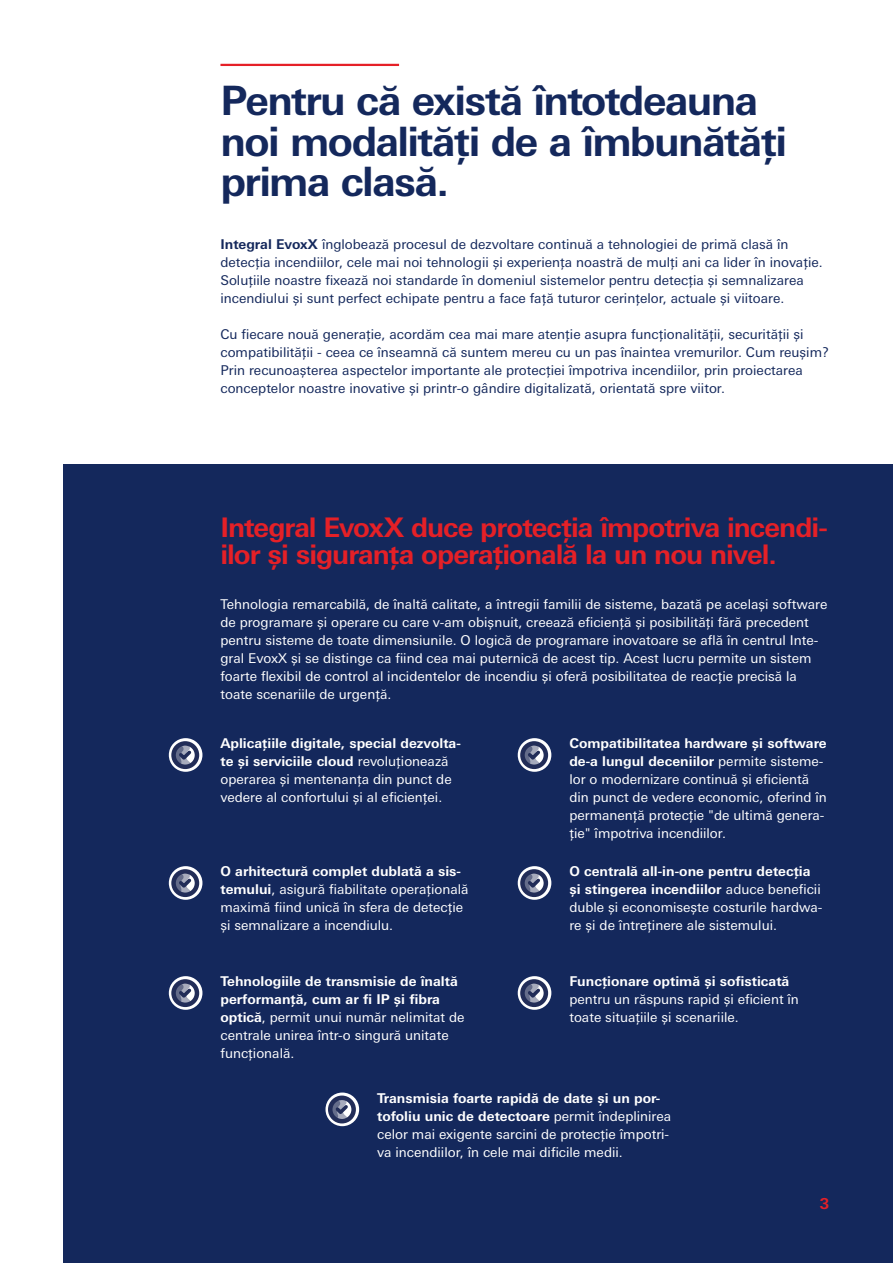
<style>
.page{position:relative;width:893px;height:1263px;background:#fff}
.page>*{position:absolute;margin:0;border:0;box-sizing:border-box;transform-origin:0 0}
.t1{font:700 40.5px/40.5px "Univers Next W1 G";letter-spacing:-.04em;color:#14285c}
.t2{font:700 27px/27px "Univers Next W1 G";letter-spacing:-.035em;color:#e52027}
.t3{font:700 15px "Univers Next W1 G";color:#e52027}
.t4{font:13.5px/18px "Univers Next W1 G";color:#fff}
.t5{font:13.5px/18px "Univers Next W1 G";color:#14285c}
.t6{font:700 13.5px "Univers Next W1 G";color:#fff}
.s1{font-weight:700}
</style>
<div class="page">
<div style="left:64px;top:464px;width:829px;height:799px;background:#14285c"></div>
<hr style="left:220px;top:64px;width:179px;height:2px;background:#e52027">
<div style="left:169px;top:738px;width:33px;height:34px;border:5px solid #fff;border-radius:50%"></div>
<div style="left:171px;top:741px;width:28px;height:28px;border:4px solid #222d58;border-radius:50%"></div>
<svg style="left:174px;top:744px;width:20px;height:23px"></svg>
<div style="left:169px;top:866px;width:33px;height:34px;border:5px solid #fff;border-radius:50%"></div>
<div style="left:171px;top:869px;width:28px;height:28px;border:4px solid #222d58;border-radius:50%"></div>
<svg style="left:174px;top:872px;width:20px;height:23px"></svg>
<div style="left:169px;top:976px;width:33px;height:34px;border:5px solid #fff;border-radius:50%"></div>
<div style="left:171px;top:979px;width:28px;height:28px;border:4px solid #222d58;border-radius:50%"></div>
<svg style="left:174px;top:982px;width:20px;height:23px"></svg>
<div style="left:518px;top:976px;width:33px;height:34px;border:5px solid #fff;border-radius:50%"></div>
<div style="left:520px;top:979px;width:28px;height:28px;border:4px solid #222d58;border-radius:50%"></div>
<svg style="left:523px;top:982px;width:20px;height:23px"></svg>
<div style="left:518px;top:866px;width:33px;height:34px;border:5px solid #fff;border-radius:50%"></div>
<div style="left:520px;top:869px;width:28px;height:28px;border:4px solid #222d58;border-radius:50%"></div>
<svg style="left:523px;top:872px;width:20px;height:23px"></svg>
<div style="left:518px;top:738px;width:33px;height:34px;border:5px solid #fff;border-radius:50%"></div>
<div style="left:520px;top:741px;width:28px;height:28px;border:4px solid #222d58;border-radius:50%"></div>
<svg style="left:523px;top:744px;width:20px;height:23px"></svg>
<div style="left:325px;top:1092px;width:34px;height:34px;border:5px solid #fff;border-radius:50%"></div>
<div style="left:328px;top:1095px;width:28px;height:28px;border:4px solid #222d58;border-radius:50%"></div>
<svg style="left:331px;top:1099px;width:20px;height:23px"></svg>
<h1 class="t1" style="left:220px;top:80px;width:568px">Pentru că există întotdeauna noi modalităţi de a îmbunătăţi prima clasă.</h1>
<p class="t5" style="left:220px;top:235px;width:604px"><span class="s1">Integral EvoxX</span> înglobează procesul de dezvoltare continuă a tehnologiei de primă clasă în detecţia incendiilor, cele mai noi tehnologii şi experienţa noastră de mulţi ani ca lider în inovaţie.<br>Soluţiile noastre fixează noi standarde în domeniul sistemelor pentru detecţia şi semnalizarea incendiului şi sunt perfect echipate pentru a face faţă tuturor cerinţelor, actuale şi viitoare.</p>
<p class="t5" style="left:220px;top:325px;width:610px">Cu fiecare nouă generaţie, acordăm cea mai mare atenţie asupra funcţionalităţii, securităţii şi compatibilităţii - ceea ce înseamnă că suntem mereu cu un pas înaintea vremurilor. Cum reuşim?<br>Prin recunoaşterea aspectelor importante ale protecţiei împotriva incendiilor, prin proiectarea conceptelor noastre inovative şi printr-o gândire digitalizată, orientată spre viitor.</p>
<h2 class="t2" style="left:220px;top:514px;width:608px">Integral EvoxX duce protecţia împotriva incendi&shy;ilor şi siguranţa operaţională la un nou nivel.</h2>
<p class="t4" style="left:220px;top:595px;width:608px">Tehnologia remarcabilă, de înaltă calitate, a întregii familii de sisteme, bazată pe acelaşi software de programare şi operare cu care v-am obişnuit, creează eficienţă şi posibilităţi fără precedent pentru sisteme de toate dimensiunile. O logică de programare inovatoare se află în centrul Inte&shy;gral EvoxX şi se distinge ca fiind cea mai puternică de acest tip. Acest lucru permite un sistem foarte flexibil de control al incidentelor de incendiu şi oferă posibilitatea de reacţie precisă la toate scenariile de urgenţă.</p>
<p class="t4" style="left:220px;top:734px;width:242px"><span class="s1">Aplicaţiile digitale, special dezvolta&shy;te şi serviciile cloud</span> revoluţionează operarea şi mentenanţa din punct de vedere al confortului şi al eficienţei.</p>
<p class="t4" style="left:220px;top:862px;width:250px"><span class="s1">O arhitectură complet dublată a sis&shy;temului</span>, asigură fiabilitate operaţională maximă fiind unică în sfera de detecţie şi semnalizare a incendiulu.</p>
<p class="t4" style="left:220px;top:972px;width:246px"><span class="s1">Tehnologiile de transmisie de înaltă performanţă, cum ar fi IP şi fibra optică</span>, permit unui număr nelimitat de centrale unirea într-o singură unitate funcţională.</p>
<p class="t4" style="left:569px;top:734px;width:259px"><span class="s1">Compatibilitatea hardware şi software de-a lungul deceniilor</span> permite sisteme&shy;lor o modernizare continuă şi eficientă din punct de vedere economic, oferind în permanenţă protecţie "de ultimă genera&shy;ţie" împotriva incendiilor.</p>
<p class="t4" style="left:569px;top:862px;width:255px"><span class="s1">O centrală all-in-one pentru detecţia şi stingerea incendiilor</span> aduce beneficii duble şi economiseşte costurile hardwa&shy;re şi de întreţinere ale sistemului.</p>
<p class="t6" style="left:569px;top:973px;width:222px">Funcţionare optimă şi sofisticată</p>
<p class="t4" style="left:569px;top:990px;width:231px">pentru un răspuns rapid şi eficient în toate situaţiile şi scenariile.</p>
<p class="t4" style="left:377px;top:1089px;width:296px"><span class="s1">Transmisia foarte rapidă de date şi un por&shy;tofoliu unic de detectoare</span> permit îndeplinirea celor mai exigente sarcini de protecţie împotri&shy;va incendiilor, în cele mai dificile medii.</p>
<p class="t3" style="left:820px;top:1195px;width:11px">3</p>
</div>
